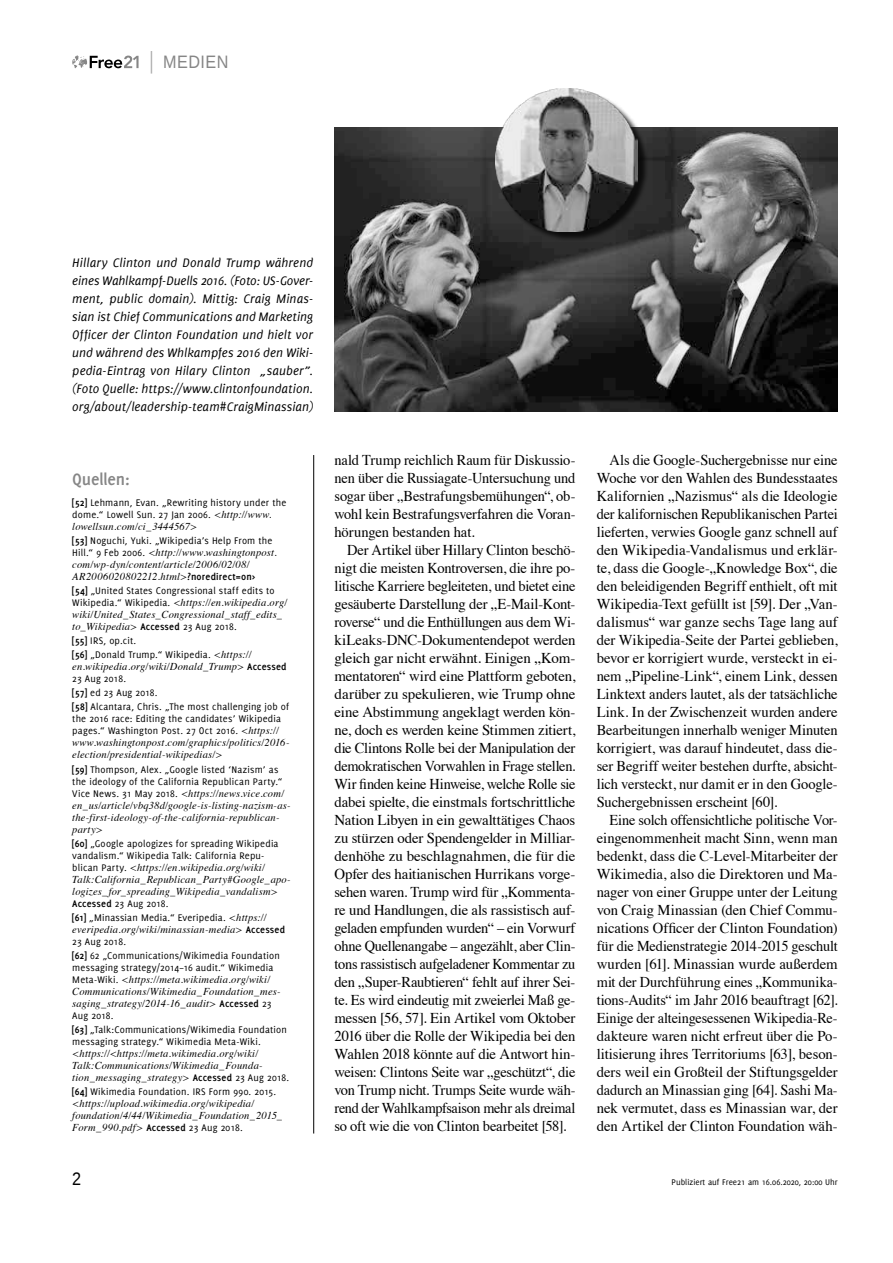
<style>
.page{position:relative;width:893px;height:1263px;background:#fff}
.page>*{position:absolute;margin:0;border:0;box-sizing:border-box;transform-origin:0 0}
.t1{font:700 18px "Delicious";letter-spacing:-.01em;color:#868686}
.t2{font:18px "Liberation Sans";letter-spacing:.03em;color:#868686;scale:.9 1}
.t3{font:18px "Liberation Sans";color:#000;scale:.9 1}
.t4{font:15px/18px "Times";letter-spacing:-.005em;color:#000;text-align:justify;scale:.96 1}
.t5{font:15px/18px "Times";letter-spacing:-.005em;color:#000;text-align:justify;scale:.95 1}
.t6{font:italic 13.5px/18px "Delicious";letter-spacing:.005em;color:#000;text-align:justify}
.t7{font:italic 10.5px/12px "Times";letter-spacing:.02em;color:#000}
.t8{font:10.5px/14.1px "Delicious";letter-spacing:.015em;color:#000}
.t9{font:9px "Delicious";color:#000}
.s1{font-weight:700}
.s2{font-family:"Times";font-style:italic}
.s3{font-family:"Delicious";font-style:normal}
.s4{font-family:"Delicious";font-weight:700;font-style:normal}
</style>
<div class="page">
<svg style="left:72px;top:55px;width:67px;height:13px"></svg>
<svg style="left:151px;top:51px;width:1px;height:23px"></svg>
<img style="left:334px;top:128px;width:504px;height:283px">
<div style="left:497px;top:91px;width:151px;height:151px;background:#000;opacity:.75"></div>
<img style="left:495px;top:89px;width:143px;height:142px">
<hr style="left:313px;top:455px;width:1px;height:678px;background:#000">
<p class="t2" style="left:163px;top:52px;width:74px">MEDIEN</p>
<p class="t6" style="left:72px;top:254px;width:242px">Hillary Clinton und Donald Trump während eines Wahlkampf-Duells 2016. (Foto: US-Gover&shy;ment, public domain). Mittig: Craig Minas&shy;sian ist Chief Communications and Marketing Officer der Clinton Foundation und hielt vor und während des Whlkampfes 2016 den Wiki&shy;pedia-Eintrag von Hilary Clinton „sauber”. (Foto Quelle: https://www.clintonfoundation. org/about/leadership-team#CraigMinassian)</p>
<p class="t1" style="left:72px;top:469px;width:59px">Quellen:</p>
<p class="t8" style="left:72px;top:496px;width:216px;line-height:12px"><span class="s1">[52]</span> Lehmann, Evan. „Rewriting history under the dome.“ Lowell Sun. 27 Jan 2006. <span class="s2">&lt;http://www.</span></p>
<p class="t7" style="left:72px;top:519px;width:126px">lowellsun.com/ci_3444567&gt;</p>
<p class="t8" style="left:72px;top:533px;width:202px"><span class="s1">[53]</span> Noguchi, Yuki. „Wikipedia’s Help From the</p>
<p class="t7" style="left:72px;top:546px;width:206px"><span class="s3">Hill.“ 9 Feb 2006.</span> &lt;http://www.washingtonpost. com/wp-dyn/content/article/2006/02/08/<br>AR2006020802212.html&gt;<span class="s4">?noredirect=on&gt;</span></p>
<p class="t8" style="left:72px;top:583px;width:204px"><span class="s1">[54]</span> „United States Congressional staff edits to</p>
<p class="t7" style="left:72px;top:596px;width:216px"><span class="s3">Wikipedia.“ Wikipedia.</span> &lt;https://en.wikipedia.org/ wiki/United_States_Congressional_staff_edits_ to_Wikipedia&gt; <span class="s4">Accessed</span> <span class="s3">23 Aug 2018.</span></p>
<p class="t8" style="left:72px;top:633px;width:181px"><span class="s1">[55]</span> IRS, op.cit.<br><span class="s1">[56]</span> „Donald Trump.“ Wikipedia. <span class="s2">&lt;https://</span></p>
<p class="t7" style="left:72px;top:660px;width:216px">en.wikipedia.org/wiki/Donald_Trump&gt; <span class="s4">Accessed</span></p>
<p class="t8" style="left:72px;top:672px;width:218px">23 Aug 2018.<br><span class="s1">[57]</span> ed 23 Aug 2018.<br><span class="s1">[58]</span> Alcantara, Chris. „The most challenging job of</p>
<p class="t8" style="left:72px;top:713px;width:210px;line-height:12px">the 2016 race: Editing the candidates’ Wikipedia pages.“ Washington Post. 27 Oct 2016. <span class="s2">&lt;https://</span></p>
<p class="t7" style="left:72px;top:736px;width:219px">www.washingtonpost.com/graphics/politics/2016- election/presidential-wikipedias/&gt;</p>
<p class="t8" style="left:72px;top:763px;width:212px;line-height:12px"><span class="s1">[59]</span> Thompson, Alex. „Google listed ‘Nazism’ as the ideology of the California Republican Party.“</p>
<p class="t7" style="left:72px;top:786px;width:220px"><span class="s3">Vice News. 31 May 2018.</span> &lt;https://news.vice.com/ en_us/article/vbq38d/google-is-listing-nazism-as&shy;the-first-ideology-of-the-california-republican&shy;party&gt;</p>
<p class="t8" style="left:72px;top:837px;width:208px;line-height:12px"><span class="s1">[60]</span> „Google apologizes for spreading Wikipedia vandalism.“ Wikipedia Talk: California Repu-</p>
<p class="t7" style="left:72px;top:860px;width:220px"><span class="s3">blican Party.</span> &lt;https://en.wikipedia.org/wiki/<br>Talk:California_Republican_Party#Google_apo&shy;logizes_for_spreading_Wikipedia_vandalism&gt;</p>
<p class="t8" style="left:72px;top:896px;width:196px"><span class="s1">Accessed</span> 23 Aug 2018.<br><span class="s1">[61]</span> „Minassian Media.“ Everipedia. <span class="s2">&lt;https://</span></p>
<p class="t7" style="left:72px;top:923px;width:214px">everipedia.org/wiki/minassian-media&gt; <span class="s4">Accessed</span></p>
<p class="t8" style="left:72px;top:934px;width:209px">23 Aug 2018.<br><span class="s1">[62]</span> 62 „Communications/Wikimedia Foundation</p>
<p class="t8" style="left:72px;top:960px;width:203px">messaging strategy/2014–16 audit.“ Wikimedia</p>
<p class="t7" style="left:72px;top:973px;width:210px"><span class="s3">Meta-Wiki.</span> &lt;https://meta.wikimedia.org/wiki/<br>Communications/Wikimedia_Foundation_mes&shy;saging_strategy/2014-16_audit&gt; <span class="s4">Accessed</span> <span class="s3">23</span></p>
<p class="t8" style="left:72px;top:1008px;width:216px">Aug 2018.<br><span class="s1">[63]</span> „Talk:Communications/Wikimedia Foundation</p>
<p class="t8" style="left:72px;top:1034px;width:190px">messaging strategy.“ Wikimedia Meta-Wiki.</p>
<p class="t7" style="left:72px;top:1047px;width:218px">&lt;https://&lt;https://meta.wikimedia.org/wiki/<br>Talk:Communications/Wikimedia_Founda&shy;tion_messaging_strategy&gt; <span class="s4">Accessed</span> <span class="s3">23 Aug 2018.</span></p>
<p class="t8" style="left:72px;top:1085px;width:206px"><span class="s1">[64]</span> Wikimedia Foundation. IRS Form 990. 2015.</p>
<p class="t7" style="left:72px;top:1097px;width:211px">&lt;https://upload.wikimedia.org/wikipedia/ foundation/4/44/Wikimedia_Foundation_2015_<br>Form_990.pdf&gt; <span class="s4">Accessed</span> <span class="s3">23 Aug 2018.</span></p>
<p class="t4" style="left:334px;top:450px;width:252px">nald Trump reichlich Raum für Diskussio&shy;nen über die Russiagate-Untersuchung und sogar über „Bestrafungsbemühungen“, ob&shy;wohl kein Bestrafungsverfahren die Voran&shy;hörungen bestanden hat.</p>
<p class="t4" style="left:334px;top:540px;width:253px;text-indent:13px">Der Artikel über Hillary Clinton beschö&shy;nigt die meisten Kontroversen, die ihre po&shy;litische Karriere begleiteten, und bietet eine gesäuberte Darstellung der „E-Mail-Kont&shy;roverse“ und die Enthüllungen aus dem Wi&shy;kiLeaks-DNC-Dokumentendepot werden gleich gar nicht erwähnt. Einigen „Kom&shy;mentatoren“ wird eine Plattform geboten, darüber zu spekulieren, wie Trump ohne eine Abstimmung angeklagt werden kön&shy;ne, doch es werden keine Stimmen zitiert, die Clintons Rolle bei der Manipulation der demokratischen Vorwahlen in Frage stellen.<br>Wir finden keine Hinweise, welche Rolle sie dabei spielte, die einstmals fortschrittliche Nation Libyen in ein gewalttätiges Chaos zu stürzen oder Spendengelder in Milliar&shy;denhöhe zu beschlagnahmen, die für die Opfer des haitianischen Hurrikans vorge&shy;sehen waren. Trump wird für „Kommenta&shy;re und Handlungen, die als rassistisch auf&shy;geladen empfunden wurden“ – ein Vorwurf ohne Quellenangabe – angezählt, aber Clin&shy;tons rassistisch aufgeladener Kommentar zu den „Super-Raubtieren“ fehlt auf ihrer Sei&shy;te. Es wird eindeutig mit zweierlei Maß ge&shy;messen [56, 57]. Ein Artikel vom Oktober 2016 über die Rolle der Wikipedia bei den Wahlen 2018 könnte auf die Antwort hin&shy;weisen: Clintons Seite war „geschützt“, die von Trump nicht. Trumps Seite wurde wäh&shy;rend der Wahlkampfsaison mehr als dreimal so oft wie die von Clinton bearbeitet [58].</p>
<p class="t4" style="left:597px;top:450px;width:253px;text-indent:13px">Als die Google-Suchergebnisse nur eine Woche vor den Wahlen des Bundesstaates Kalifornien „Nazismus“ als die Ideologie der kalifornischen Republikanischen Partei lieferten, verwies Google ganz schnell auf den Wikipedia-Vandalismus und erklär&shy;te, dass die Google-„Knowledge Box“, die den beleidigenden Begriff enthielt, oft mit Wikipedia-Text gefüllt ist [59]. Der „Van&shy;dalismus“ war ganze sechs Tage lang auf der Wikipedia-Seite der Partei geblieben, bevor er korrigiert wurde, versteckt in ei&shy;nem „Pipeline-Link“, einem Link, dessen Linktext anders lautet, als der tatsächliche Link. In der Zwischenzeit wurden andere Bearbeitungen innerhalb weniger Minuten korrigiert, was darauf hindeutet, dass die&shy;ser Begriff weiter bestehen durfte, absicht&shy;lich versteckt, nur damit er in den Google-Suchergebnissen erscheint [60].</p>
<p class="t5" style="left:597px;top:810px;width:255px;text-indent:13px">Eine solch offensichtliche politische Vor&shy;eingenommenheit macht Sinn, wenn man bedenkt, dass die C-Level-Mitarbeiter der Wikimedia, also die Direktoren und Ma&shy;nager von einer Gruppe unter der Leitung von Craig Minassian (den Chief Commu&shy;nications Officer der Clinton Foundation) für die Medienstrategie 2014-2015 geschult wurden [61]. Minassian wurde außerdem mit der Durchführung eines „Kommunika&shy;tions-Audits“ im Jahr 2016 beauftragt [62].<br>Einige der alteingesessenen Wikipedia-Re&shy;dakteure waren nicht erfreut über die Po&shy;litisierung ihres Territoriums [63], beson&shy;ders weil ein Großteil der Stiftungsgelder dadurch an Minassian ging [64]. Sashi Ma&shy;nek vermutet, dass es Minassian war, der den Artikel der Clinton Foundation wäh-</p>
<p class="t3" style="left:72px;top:1169px;width:12px">2</p>
<p class="t9" style="left:672px;top:1177px;width:168px">Publiziert auf Free21 am 16.06.2020, 20:00 Uhr</p>
</div>
